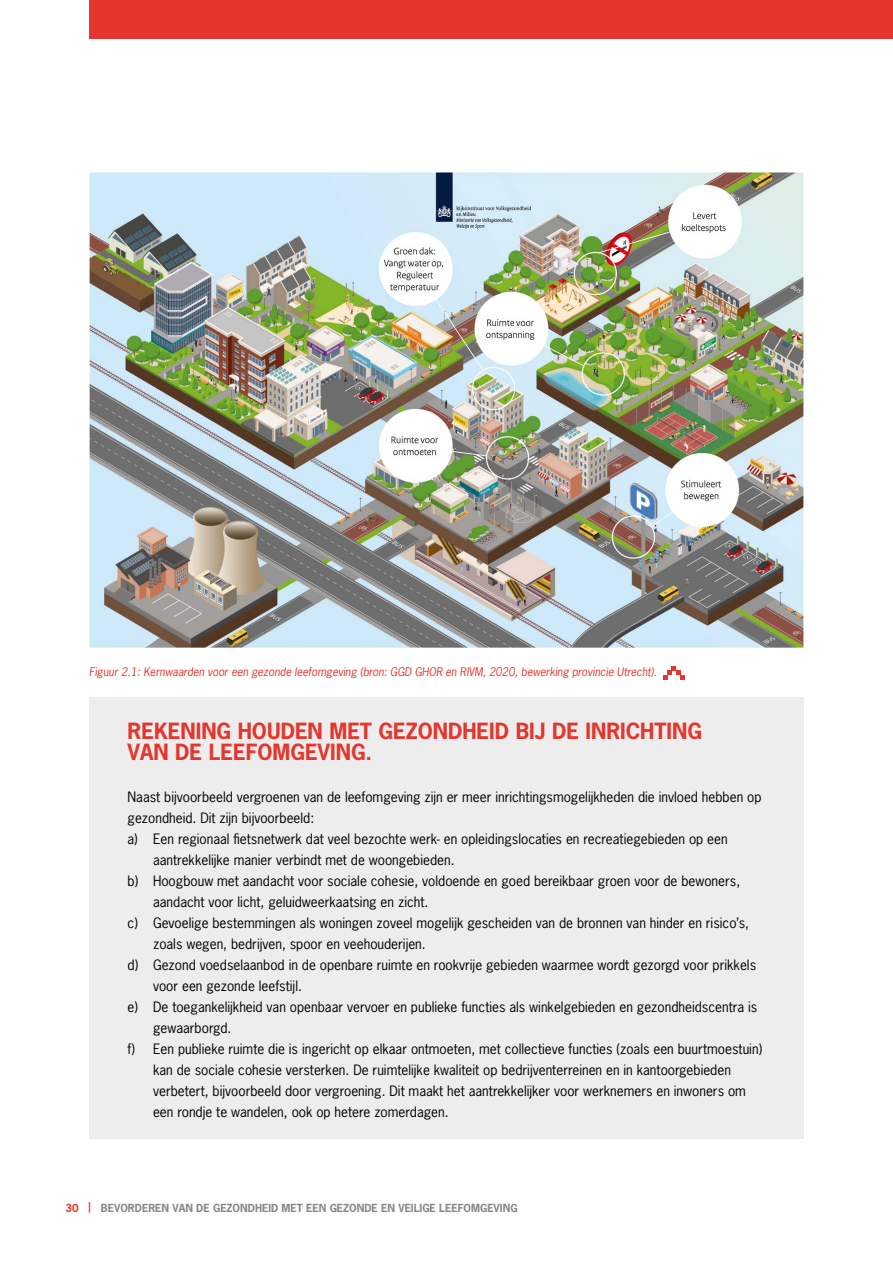
<style>
.page{position:relative;width:893px;height:1263px;background:#fff}
.page>*{position:absolute;margin:0;border:0;box-sizing:border-box;transform-origin:0 0}
.kader_kop{font:700 21px/21px "News Gothic Std";color:#e5352c}
.kader_plat{font:13.5px/21px "News Gothic Std";color:#000}
.bijschrift{font:italic 11.25px "News Gothic Std";letter-spacing:-.005em;color:#e5352c}
.t1{font:700 10.5px "News Gothic Std";color:#878787}
.s1{color:#e5352c}
</style>
<div class="page">
<div style="left:89px;top:0;width:804px;height:38px;background:#e5352c"></div>
<img style="left:89px;top:172px;width:715px;height:475px">
<svg style="left:663px;top:666px;width:21px;height:13px"></svg>
<div style="left:89px;top:697px;width:715px;height:441px;background:#ededed"></div>
<p class="bijschrift" style="left:89px;top:665px;width:569px">Figuur 2.1: Kernwaarden voor een gezonde leefomgeving (bron: GGD GHOR en RIVM, 2020, bewerking provincie Utrecht).</p>
<p class="kader_kop" style="left:128px;top:720px;width:576px">REKENING HOUDEN MET GEZONDHEID BIJ DE INRICHTING<br>VAN DE LEEFOMGEVING.</p>
<p class="kader_plat" style="left:128px;top:787px;width:635px">Naast bijvoorbeeld vergroenen van de leefomgeving zijn er meer inrichtingsmogelijkheden die invloed hebben op gezondheid. Dit zijn bijvoorbeeld:</p>
<p class="kader_plat" style="left:153px;top:829px;width:576px;text-indent:-26px">a) Een regionaal fietsnetwerk dat veel bezochte werk- en opleidingslocaties en recreatiegebieden op een aantrekkelijke manier verbindt met de woongebieden.</p>
<p class="kader_plat" style="left:153px;top:871px;width:589px;text-indent:-26px">b) Hoogbouw met aandacht voor sociale cohesie, voldoende en goed bereikbaar groen voor de bewoners, aandacht voor licht, geluidweerkaatsing en zicht.</p>
<p class="kader_plat" style="left:153px;top:913px;width:597px;text-indent:-26px">c) Gevoelige bestemmingen als woningen zoveel mogelijk gescheiden van de bronnen van hinder en risico’s, zoals wegen, bedrijven, spoor en veehouderijen.</p>
<p class="kader_plat" style="left:153px;top:955px;width:605px;text-indent:-26px">d) Gezond voedselaanbod in de openbare ruimte en rookvrije gebieden waarmee wordt gezorgd voor prikkels voor een gezonde leefstijl.</p>
<p class="kader_plat" style="left:153px;top:997px;width:606px;text-indent:-26px">e) De toegankelijkheid van openbaar vervoer en publieke functies als winkelgebieden en gezondheidscentra is gewaarborgd.</p>
<p class="kader_plat" style="left:153px;top:1039px;width:611px;text-indent:-26px">f) Een publieke ruimte die is ingericht op elkaar ontmoeten, met collectieve functies (zoals een buurtmoestuin) kan de sociale cohesie versterken. De ruimtelijke kwaliteit op bedrijventerreinen en in kantoorgebieden verbetert, bijvoorbeeld door vergroening. Dit maakt het aantrekkelijker voor werknemers en inwoners om een rondje te wandelen, ook op hetere zomerdagen.</p>
<p class="t1" style="left:66px;top:1201px;width:453px"><span class="s1">30 |</span> BEVORDEREN VAN DE GEZONDHEID MET EEN GEZONDE EN VEILIGE LEEFOMGEVING</p>
</div>
